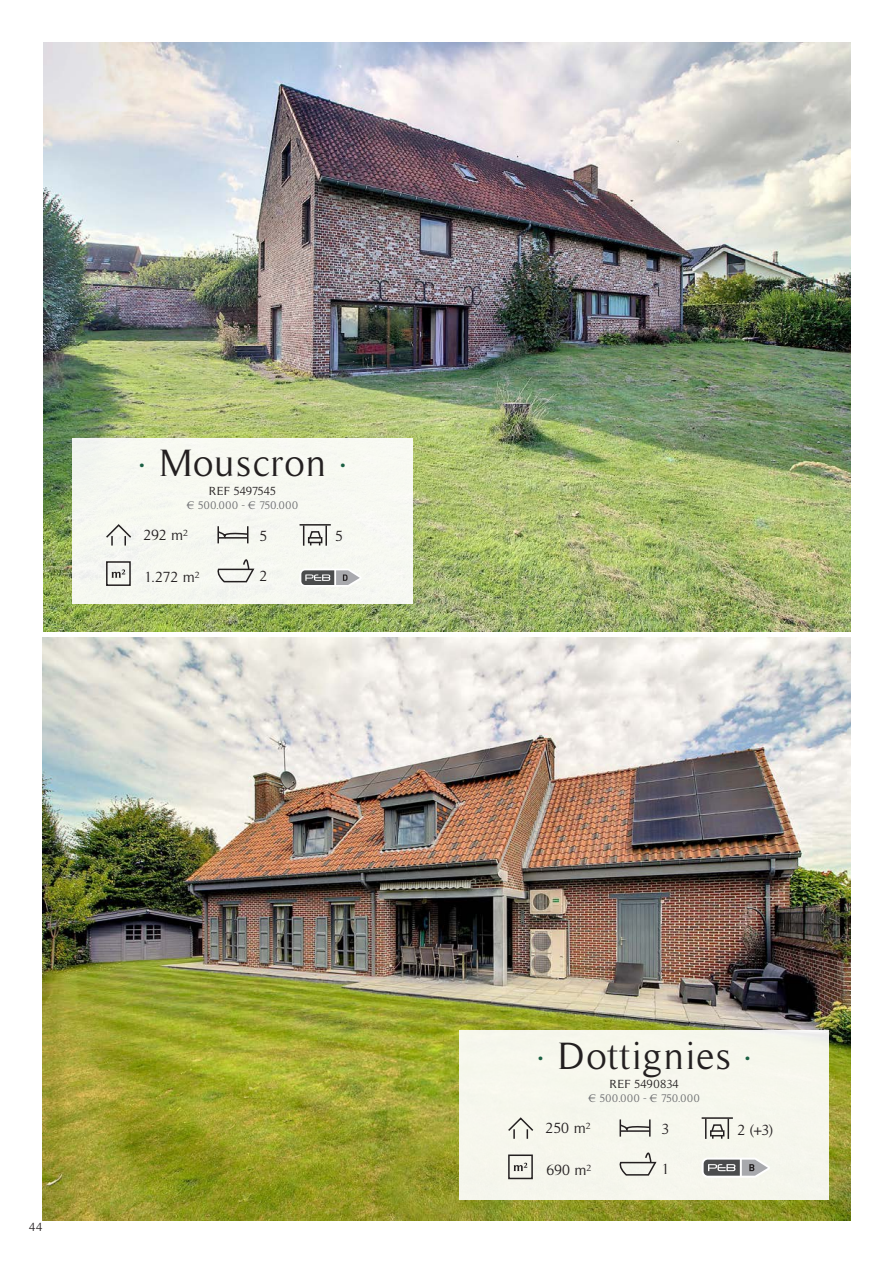
<style>
.page{position:relative;width:893px;height:1263px;background:#fff}
.page>*{position:absolute;margin:0;border:0;box-sizing:border-box;transform-origin:0 0}
.t1{font:38.85px "Timeless";letter-spacing:.025em;color:#231f20}
.t2{font:15px "Timeless";color:#231f20}
.t3{font:12px "Timeless";color:#231f20}
.t4{font:11.25px "Timeless";letter-spacing:.065em;color:#6c6d70}
.s1{color:#1b6043}
</style>
<div class="page">
<img style="left:43px;top:637px;width:807px;height:583px">
<div style="left:459px;top:1030px;width:370px;height:169px;background:#f6f7ed"></div>
<svg style="left:508px;top:1117px;width:26px;height:22px"></svg>
<div style="left:508px;top:1154px;width:25px;height:25px;border:2px solid #231f20"></div>
<svg style="left:514px;top:1163px;width:13px;height:8px"></svg>
<svg style="left:619px;top:1119px;width:32px;height:17px"></svg>
<svg style="left:619px;top:1152px;width:38px;height:24px"></svg>
<hr style="left:702px;top:1117px;width:31px;height:2px;background:#231f20">
<svg style="left:705px;top:1119px;width:24px;height:20px"></svg>
<svg style="left:702px;top:1158px;width:68px;height:20px"></svg>
<hr style="left:892px;top:0;width:1px;height:543px;background:#e6e7e9">
<img style="left:43px;top:42px;width:807px;height:589px">
<div style="left:73px;top:438px;width:340px;height:166px;background:#f7f8f1"></div>
<svg style="left:106px;top:524px;width:27px;height:21px"></svg>
<div style="left:106px;top:561px;width:25px;height:25px;border:2px solid #231f20"></div>
<svg style="left:111px;top:569px;width:14px;height:9px"></svg>
<svg style="left:217px;top:526px;width:32px;height:17px"></svg>
<svg style="left:217px;top:559px;width:38px;height:24px"></svg>
<hr style="left:300px;top:524px;width:31px;height:2px;background:#231f20">
<hr style="left:325px;top:525px;width:2px;height:21px;background:#231f20">
<svg style="left:303px;top:525px;width:19px;height:21px"></svg>
<svg style="left:300px;top:569px;width:61px;height:18px"></svg>
<p class="t1" style="left:137px;top:441px;width:213px"><span class="s1">·</span> Mouscron <span class="s1">·</span></p>
<p class="t3" style="left:209px;top:484px;width:69px">REF 5497545</p>
<p class="t4" style="left:187px;top:498px;width:112px">€ 500.000 - € 750.000</p>
<p class="t2" style="left:143px;top:527px;width:46px">292 m²</p>
<p class="t2" style="left:144px;top:568px;width:57px">1.272 m²</p>
<p class="t2" style="left:259px;top:528px;width:9px">5</p>
<p class="t2" style="left:259px;top:567px;width:9px">2</p>
<p class="t2" style="left:335px;top:528px;width:9px">5</p>
<p class="t3" style="left:29px;top:1221px;width:15px">44</p>
<p class="t1" style="left:536px;top:1034px;width:219px"><span class="s1">·</span> Dottignies <span class="s1">·</span></p>
<p class="t3" style="left:609px;top:1077px;width:71px">REF 5490834</p>
<p class="t4" style="left:589px;top:1092px;width:112px">€ 500.000 - € 750.000</p>
<p class="t2" style="left:546px;top:1120px;width:47px">250 m²</p>
<p class="t2" style="left:546px;top:1161px;width:47px">690 m²</p>
<p class="t2" style="left:737px;top:1121px;width:37px">2 (+3)</p>
<p class="t2" style="left:662px;top:1121px;width:9px">3</p>
<p class="t2" style="left:662px;top:1161px;width:9px">1</p>
</div>
